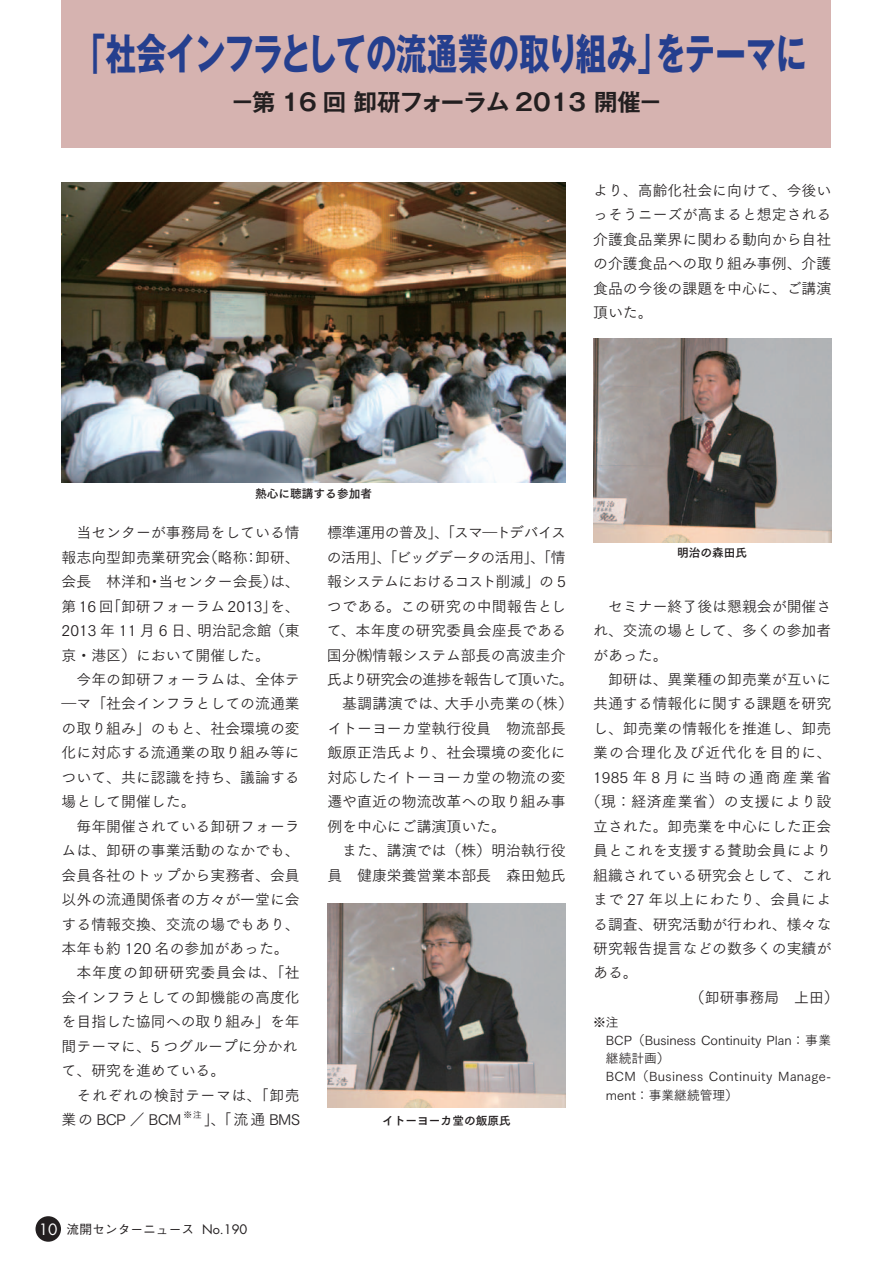
<style>
.page{position:relative;width:893px;height:1263px;background:#fff}
.page>*{position:absolute;margin:0;border:0;box-sizing:border-box;transform-origin:0 0}
.t1{font:700 42.45px "Gothic MB101 Pr 6";letter-spacing:-.01em;color:#253f8e;scale:.72 1}
.t2{font:700 23.4px "Gothic MB101 Pr 6 De";color:#231f20}
.t3{font:14.85px/24.5px "Tsuku Go Pro R";color:#231f20}
.t4{font:14.85px "Tsuku Go Pro R";letter-spacing:.135em;color:#231f20}
.t5{font:14.85px "Tsuku Go Pro R";letter-spacing:.035em;color:#231f20}
.t6{font:14.85px "Tsuku Go Pro R";letter-spacing:.03em;color:#231f20}
.t7{font:14.85px "Tsuku Go Pro R";letter-spacing:.075em;color:#231f20}
.t8{font:12.75px/18.3px "Tsuku Go Pro R";color:#231f20}
.t9{font:500 12.75px "Gothic BBB Pr 6";color:#231f20}
.t10{font:11.7px "Tsuku Go Pro B";color:#231f20}
.t11{font:8.7px "Tsuku Go Pro R";color:#231f20}
.s1{font-family:"Futura";font-weight:400;font-size:15.15px;color:#fff}
.s2{font-family:"Futura";font-weight:400}
</style>
<div class="page">
<div style="left:62px;top:0;width:769px;height:148px;background:#d6b3b0"></div>
<img style="left:62px;top:182px;width:504px;height:301px">
<img style="left:327px;top:904px;width:239px;height:204px">
<img style="left:593px;top:338px;width:238px;height:204px">
<div style="left:36px;top:1216px;width:25px;height:26px;background:#231f20;border-radius:50%"></div>
<h1 class="t1" style="left:75px;top:18px;width:1018px">「社会インフラとしての流通業の取り組み」をテーマに</h1>
<h2 class="t2" style="left:231px;top:83px;width:427px">－第 16 回 卸研フォーラム 2013 開催－</h2>
<p class="t3" style="left:593px;top:177px;width:240px;text-align:justify">より、高齢化社会に向けて、今後いっそうニーズが高まると想定される介護食品業界に関わる動向から自社の介護食品への取り組み事例、介護食品の今後の課題を中心に、ご講演頂いた。</p>
<p class="t10" style="left:255px;top:484px;width:118px">熱心に聴講する参加者</p>
<p class="t3" style="left:61px;top:519px;width:240px">　当センターが事務局をしている情報志向型卸売業研究会（略称：卸研、会長　林洋和・当センター会長）は、第 16 回「卸研フォーラム 2013」を、<br>2013 年 11 月 6 日、明治記念館（東京・港区）において開催した。<br>　今年の卸研フォーラムは、全体テ―マ「社会インフラとしての流通業の取り組み」のもと、社会環境の変化に対応する流通業の取り組み等について、共に認識を持ち、議論する場として開催した。<br>　毎年開催されている卸研フォーラムは、卸研の事業活動のなかでも、会員各社のトップから実務者、会員以外の流通関係者の方々が一堂に会する情報交換、交流の場でもあり、本年も約 120 名の参加があった。　本年度の卸研研究委員会は、「社会インフラとしての卸機能の高度化を目指した協同への取り組み」を年間テーマに、5 つグループに分かれて、研究を進めている。<br>　それぞれの検討テーマは、「卸売業の BCP ／ BCM</p>
<p class="t11" style="left:183px;top:1107px;width:20px">※注</p>
<p class="t3" style="left:204px;top:1106px;width:97px">」、「流通 BMS</p>
<p class="t3" style="left:327px;top:519px;width:255px">標準運用の普及」、「スマ―トデバイスの活用」、「ビッグデータの活用」、「情報システムにおけるコスト削減」の 5つである。この研究の中間報告として、本年度の研究委員会座長である国分㈱情報システム部長の高波圭介氏より研究会の進捗を報告して頂いた。　基調講演では、大手小売業の（株）イトーヨーカ堂執行役員　物流部長　飯原正浩氏より、社会環境の変化に対応したイトーヨーカ堂の物流の変遷や直近の物流改革への取り組み事例を中心にご講演頂いた。<br>　また、講演では（株）明治執行役員　健康栄養営業本部長　森田勉氏</p>
<p class="t10" style="left:382px;top:1110px;width:130px">イトーヨーカ堂の飯原氏</p>
<p class="t10" style="left:677px;top:542px;width:72px">明治の森田氏</p>
<p class="t3" style="left:593px;top:592px;width:240px">　セミナー終了後は懇親会が開催さ</p>
<p class="t3" style="left:593px;top:617px;width:240px">れ、交流の場として、多くの参加者</p>
<p class="t3" style="left:593px;top:641px;width:76px">があった。</p>
<p class="t3" style="left:593px;top:666px;width:240px">　卸研は、異業種の卸売業が互いに</p>
<p class="t3" style="left:593px;top:690px;width:240px">共通する情報化に関する課題を研究</p>
<p class="t3" style="left:593px;top:714px;width:240px">し、卸売業の情報化を推進し、卸売</p>
<p class="t7" style="left:593px;top:740px;width:240px">業の合理化及び近代化を目的に、</p>
<p class="t4" style="left:593px;top:765px;width:240px">1985 年 8 月に当時の通商産業省</p>
<p class="t5" style="left:586px;top:789px;width:247px">（現：経済産業省）の支援により設</p>
<p class="t3" style="left:593px;top:812px;width:240px">立された。卸売業を中心にした正会</p>
<p class="t3" style="left:593px;top:837px;width:240px">員とこれを支援する賛助会員により</p>
<p class="t3" style="left:593px;top:861px;width:240px">組織されている研究会として、これ</p>
<p class="t6" style="left:593px;top:887px;width:240px">まで 27 年以上にわたり、会員によ</p>
<p class="t3" style="left:593px;top:910px;width:240px">る調査、研究活動が行われ、様々な</p>
<p class="t3" style="left:593px;top:934px;width:240px">研究報告提言などの数多くの実績が</p>
<p class="t3" style="left:593px;top:959px;width:46px">ある。</p>
<p class="t3" style="left:690px;top:983px;width:150px">（卸研事務局　上田）</p>
<p class="t8" style="left:606px;top:1011px;width:227px;text-indent:-13px">※注<br>BCP（Business Continuity Plan：事業継続計画）<br>BCM（Business Continuity Manage&shy;ment：事業継続管理）</p>
<p class="t9" style="left:39px;top:1219px;width:210px"><span class="s1">10</span> 流開センターニュース <span class="s2">No.190</span></p>
</div>
